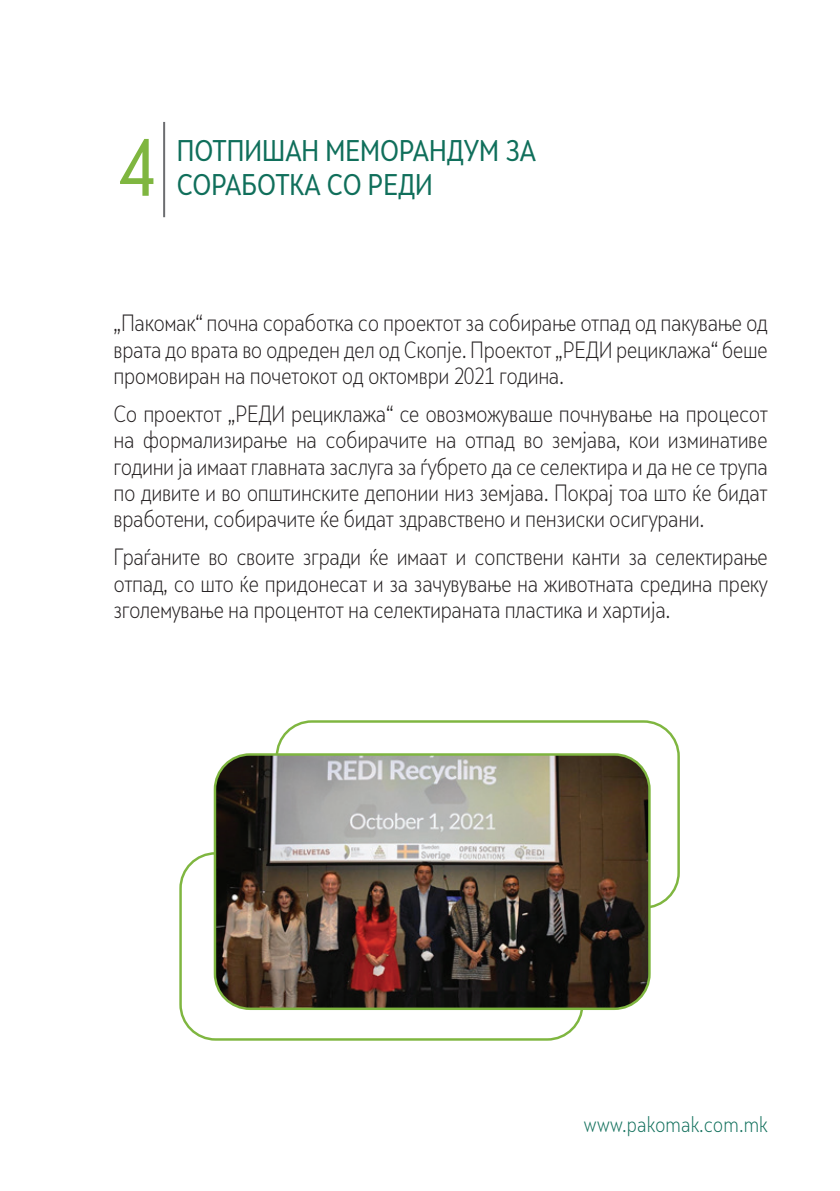
<style>
.page{position:relative;width:840px;height:1191px;background:#fff}
.page>*{position:absolute;margin:0;border:0;box-sizing:border-box;transform-origin:0 0}
.t1{font:75.4px "Skola Sans Cn";color:#7fb640}
.t2{font:28px "Skola Sans Cn";color:#106f5b}
.t3{font:300 22px/26.4px "Skola Sans Cn";letter-spacing:-.02em;color:#231f20;text-align:justify}
.t4{font:300 20px "Skola Sans Cn";color:#106f5b}
</style>
<div class="page">
<hr style="left:163px;top:122px;width:2px;height:95px;background:#6c6d70">
<img style="left:216px;top:754px;width:433px;height:254px">
<div style="left:213px;top:753px;width:437px;height:257px;border:2px solid #7fb640;border-radius:35px"></div>
<h1 class="t1" style="left:118px;top:122px;width:39px">4</h1>
<p class="t2" style="left:177px;top:134px;width:361px">ПОТПИШАН МЕМОРАНДУМ ЗА</p>
<p class="t2" style="left:177px;top:168px;width:257px">СОРАБОТКА СО РЕДИ</p>
<p class="t3" style="left:113px;top:310px;width:655px">„Пакомак“ почна соработка со проектот за собирање отпад од пакување од врата до врата во одреден дел од Скопје. Проектот „РЕДИ рециклажа“ беше промовиран на почетокот од октомври 2021 година.</p>
<p class="t3" style="left:113px;top:400px;width:655px">Со проектот „РЕДИ рециклажа“ се овозможуваше почнување на процесот на формализирање на собирачите на отпад во земјава, кои изминативе години ја имаат главната заслуга за ѓубрето да се селектира и да не се трупа по дивите и во општинските депонии низ земјава. Покрај тоа што ќе бидат вработени, собирачите ќе бидат здравствено и пензиски осигурани.</p>
<p class="t3" style="left:113px;top:544px;width:655px">Граѓаните во своите згради ќе имаат и сопствени канти за селектирање отпад, со што ќе придонесат и за зачувување на животната средина преку зголемување на процентот на селектираната пластика и хартија.</p>
<p class="t4" style="left:583px;top:1113px;width:185px">www.pakomak.com.mk</p>
</div>
